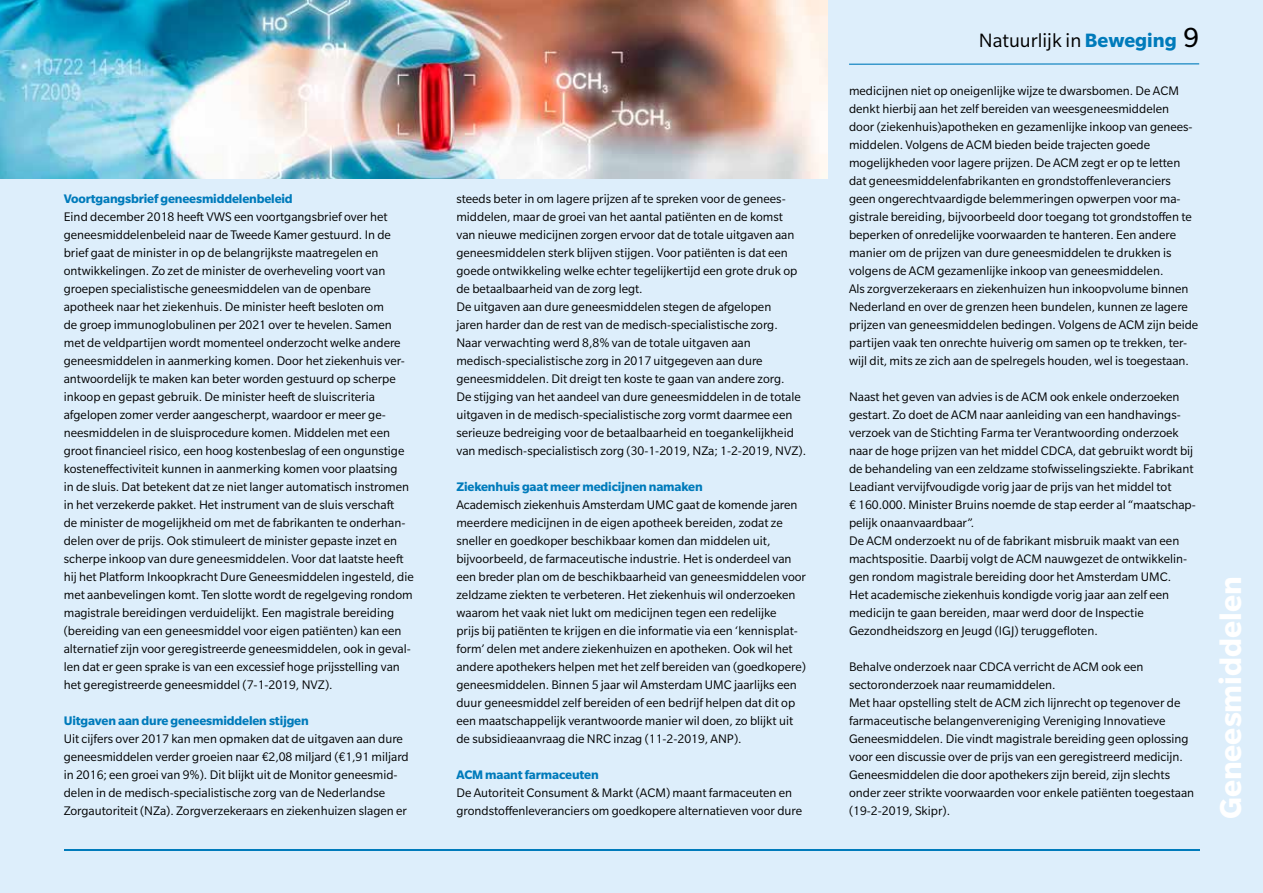
<style>
.page{position:relative;width:1263px;height:893px;background:#ddeefb}
.page>*{position:absolute;margin:0;border:0;box-sizing:border-box;transform-origin:0 0}
.t1{font:700 33px "Slate Pro";color:#fff}
.t2{font:21px "Slate Pro";color:#000}
.t3{font:13.5px/18px "Slate Pro";color:#000}
.t4{font:700 13.5px "Slate Pro";letter-spacing:-.01em;color:#007bbb}
.s1{font-weight:700;color:#007bbb}
.s2{font-size:30px}
</style>
<div class="page">
<hr style="left:64px;top:849px;width:1135px;height:1px;background:#007bbb">
<img style="left:0;top:0;width:828px;height:179px">
<hr style="left:849px;top:63px;width:350px;height:2px;background:#007bbb">
<p class="t4" style="left:64px;top:191px;width:231px">Voortgangsbrief geneesmiddelenbeleid</p>
<p class="t3" style="left:64px;top:207px;width:352px">Eind december 2018 heeft VWS een voortgangsbrief over het geneesmiddelenbeleid naar de Tweede Kamer gestuurd. In de brief gaat de minister in op de belangrijkste maatregelen en ontwikkelingen. Zo zet de minister de overheveling voort van groepen specialistische geneesmiddelen van de openbare apotheek naar het ziekenhuis. De minister heeft besloten om<br>de groep immunoglobulinen per 2021 over te hevelen. Samen met de veldpartijen wordt momenteel onderzocht welke andere geneesmiddelen in aanmerking komen. Door het ziekenhuis ver&shy;antwoordelijk te maken kan beter worden gestuurd op scherpe inkoop en gepast gebruik. De minister heeft de sluiscriteria afgelopen zomer verder aangescherpt, waardoor er meer ge&shy;neesmiddelen in de sluisprocedure komen. Middelen met een groot financieel risico, een hoog kostenbeslag of een ongunstige kosteneffectiviteit kunnen in aanmerking komen voor plaatsing<br>in de sluis. Dat betekent dat ze niet langer automatisch instromen in het verzekerde pakket. Het instrument van de sluis verschaft<br>de minister de mogelijkheid om met de fabrikanten te onderhan&shy;delen over de prijs. Ook stimuleert de minister gepaste inzet en scherpe inkoop van dure geneesmiddelen. Voor dat laatste heeft hij het Platform Inkoopkracht Dure Geneesmiddelen ingesteld, die met aanbevelingen komt. Ten slotte wordt de regelgeving rondom magistrale bereidingen verduidelijkt. Een magistrale bereiding (bereiding van een geneesmiddel voor eigen patiënten) kan een alternatief zijn voor geregistreerde geneesmiddelen, ook in geval&shy;len dat er geen sprake is van een excessief hoge prijsstelling van het geregistreerde geneesmiddel (7-1-2019, NVZ).</p>
<p class="t4" style="left:64px;top:713px;width:246px">Uitgaven aan dure geneesmiddelen stijgen</p>
<p class="t3" style="left:64px;top:729px;width:347px">Uit cijfers over 2017 kan men opmaken dat de uitgaven aan dure geneesmiddelen verder groeien naar €2,08 miljard (€1,91 miljard in 2016; een groei van 9%). Dit blijkt uit de Monitor geneesmid&shy;delen in de medisch-specialistische zorg van de Nederlandse Zorgautoriteit (NZa). Zorgverzekeraars en ziekenhuizen slagen er</p>
<p class="t3" style="left:456px;top:189px;width:351px">steeds beter in om lagere prijzen af te spreken voor de genees&shy;middelen, maar de groei van het aantal patiënten en de komst<br>van nieuwe medicijnen zorgen ervoor dat de totale uitgaven aan geneesmiddelen sterk blijven stijgen. Voor patiënten is dat een goede ontwikkeling welke echter tegelijkertijd een grote druk op de betaalbaarheid van de zorg legt.<br>De uitgaven aan dure geneesmiddelen stegen de afgelopen<br>jaren harder dan de rest van de medisch-specialistische zorg.<br>Naar verwachting werd 8,8% van de totale uitgaven aan medisch-specialistische zorg in 2017 uitgegeven aan dure geneesmiddelen. Dit dreigt ten koste te gaan van andere zorg.<br>De stijging van het aandeel van dure geneesmiddelen in de totale uitgaven in de medisch-specialistische zorg vormt daarmee een serieuze bedreiging voor de betaalbaarheid en toegankelijkheid van medisch-specialistisch zorg (30-1-2019, NZa; 1-2-2019, NVZ).</p>
<p class="t4" style="left:456px;top:479px;width:248px">Ziekenhuis gaat meer medicijnen namaken</p>
<p class="t3" style="left:456px;top:495px;width:351px">Academisch ziekenhuis Amsterdam UMC gaat de komende jaren meerdere medicijnen in de eigen apotheek bereiden, zodat ze sneller en goedkoper beschikbaar komen dan middelen uit, bijvoorbeeld, de farmaceutische industrie. Het is onderdeel van een breder plan om de beschikbaarheid van geneesmiddelen voor zeldzame ziekten te verbeteren. Het ziekenhuis wil onderzoeken waarom het vaak niet lukt om medicijnen tegen een redelijke<br>prijs bij patiënten te krijgen en die informatie via een ‘kennisplat&shy;form’ delen met andere ziekenhuizen en apotheken. Ook wil het andere apothekers helpen met het zelf bereiden van (goedkopere) geneesmiddelen. Binnen 5 jaar wil Amsterdam UMC jaarlijks een duur geneesmiddel zelf bereiden of een bedrijf helpen dat dit op een maatschappelijk verantwoorde manier wil doen, zo blijkt uit de subsidieaanvraag die NRC inzag (11-2-2019, ANP).</p>
<p class="t4" style="left:456px;top:767px;width:144px">ACM maant farmaceuten</p>
<p class="t3" style="left:456px;top:783px;width:347px">De Autoriteit Consument &amp; Markt (ACM) maant farmaceuten en grondstoffenleveranciers om goedkopere alternatieven voor dure</p>
<h2 class="t2" style="left:979px;top:30px;width:222px">Natuurlijk in <span class="s1">Beweging</span> <span class="s2">9</span></h2>
<p class="t3" style="left:849px;top:81px;width:351px">medicijnen niet op oneigenlijke wijze te dwarsbomen. De ACM denkt hierbij aan het zelf bereiden van weesgeneesmiddelen<br>door (ziekenhuis)apotheken en gezamenlijke inkoop van genees&shy;middelen. Volgens de ACM bieden beide trajecten goede mogelijkheden voor lagere prijzen. De ACM zegt er op te letten dat geneesmiddelenfabrikanten en grondstoffenleveranciers geen ongerechtvaardigde belemmeringen opwerpen voor ma&shy;gistrale bereiding, bijvoorbeeld door toegang tot grondstoffen te beperken of onredelijke voorwaarden te hanteren. Een andere manier om de prijzen van dure geneesmiddelen te drukken is volgens de ACM gezamenlijke inkoop van geneesmiddelen.<br>Als zorgverzekeraars en ziekenhuizen hun inkoopvolume binnen Nederland en over de grenzen heen bundelen, kunnen ze lagere prijzen van geneesmiddelen bedingen. Volgens de ACM zijn beide partijen vaak ten onrechte huiverig om samen op te trekken, ter&shy;wijl dit, mits ze zich aan de spelregels houden, wel is toegestaan.</p>
<p class="t3" style="left:849px;top:387px;width:348px">Naast het geven van advies is de ACM ook enkele onderzoeken gestart. Zo doet de ACM naar aanleiding van een handhavings&shy;verzoek van de Stichting Farma ter Verantwoording onderzoek naar de hoge prijzen van het middel CDCA, dat gebruikt wordt bij de behandeling van een zeldzame stofwisselingsziekte. Fabrikant Leadiant vervijfvoudigde vorig jaar de prijs van het middel tot<br>€ 160.000. Minister Bruins noemde de stap eerder al “maatschap&shy;pelijk onaanvaardbaar”.<br>De ACM onderzoekt nu of de fabrikant misbruik maakt van een machtspositie. Daarbij volgt de ACM nauwgezet de ontwikkelin&shy;gen rondom magistrale bereiding door het Amsterdam UMC.<br>Het academische ziekenhuis kondigde vorig jaar aan zelf een medicijn te gaan bereiden, maar werd door de Inspectie Gezondheidszorg en Jeugd (IGJ) teruggefloten.</p>
<p class="t3" style="left:849px;top:657px;width:347px">Behalve onderzoek naar CDCA verricht de ACM ook een sectoronderzoek naar reumamiddelen.<br>Met haar opstelling stelt de ACM zich lijnrecht op tegenover de farmaceutische belangenvereniging Vereniging Innovatieve Geneesmiddelen. Die vindt magistrale bereiding geen oplossing voor een discussie over de prijs van een geregistreerd medicijn.<br>Geneesmiddelen die door apothekers zijn bereid, zijn slechts onder zeer strikte voorwaarden voor enkele patiënten toegestaan (19-2-2019, Skipr).</p>
<h1 class="t1" style="left:1212px;top:819px;width:245px;rotate:-90deg">Geneesmiddelen</h1>
</div>
